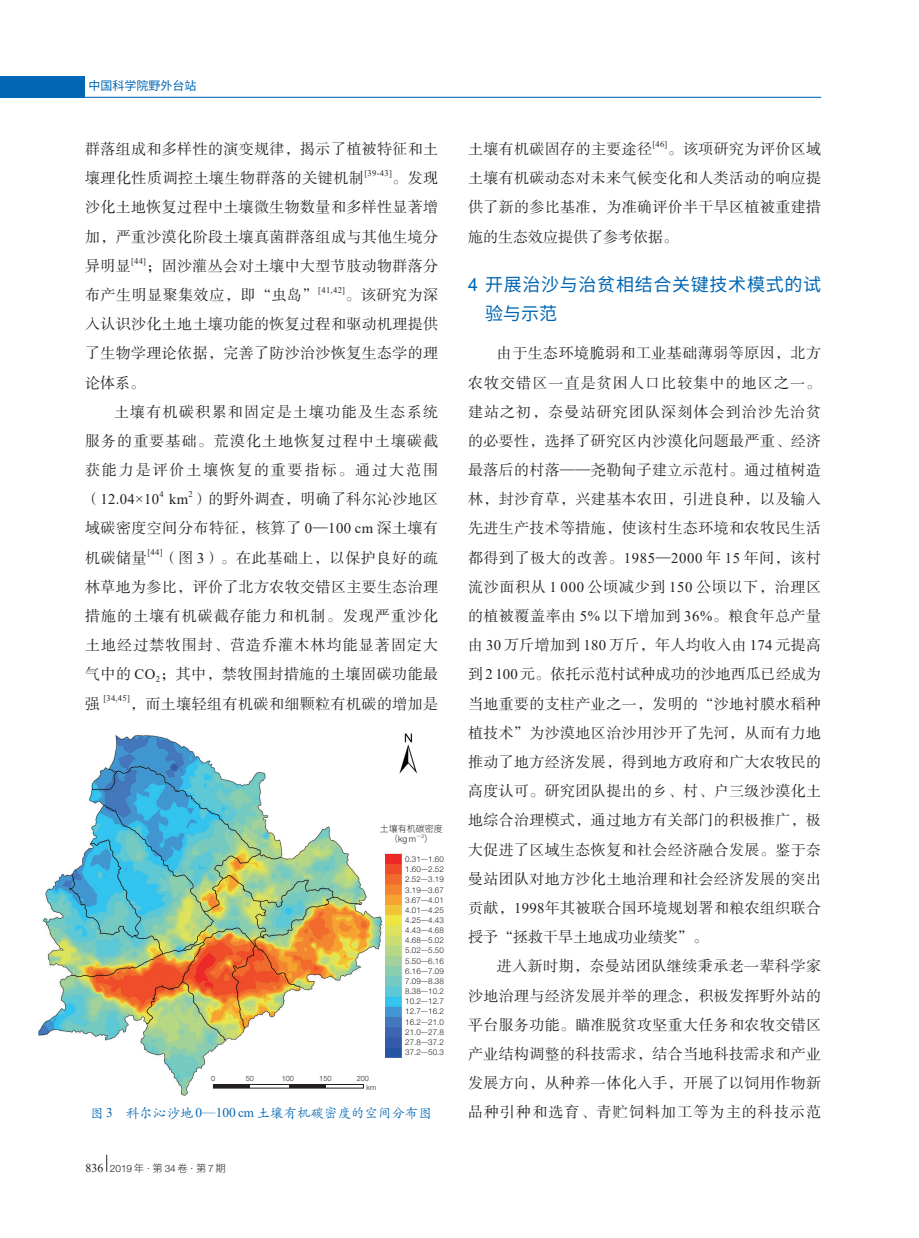
<style>
.page{position:relative;width:919px;height:1238px;background:#fff}
.page>*{position:absolute;margin:0;border:0;box-sizing:border-box;transform-origin:0 0}
.t1{font:18px/29.2px "Source Han Sans CN";letter-spacing:.04em;color:#0166b3}
.t2{font:15px/29.2px "FZSSJW GB1 0";letter-spacing:.025em;color:#231f20;text-align:justify}
.t3{font:15px "FZSSJW GB1 0";letter-spacing:.075em;color:#231f20}
.t4{font:14.7px "Times New Roman";color:#231f20}
.a{font:13.5px "ST Kaiti";color:#0166b3}
.t5{font:12px "Source Han Sans CN";color:#0166b3}
.t6{font:300 10.05px "Helvetica Neue LT Pro";color:#231f20}
.t7{font:300 9px "Source Han Sans CN";color:#231f20}
.t8{font:300 8.7px "Helvetica Neue LT Pro";color:#231f20}
.t9{font:8.55px "Times New Roman";letter-spacing:.035em;color:#231f20}
.t10{font:300 8.1px "Helvetica Neue LT Pro";color:#231f20}
.t11{font:300 7.2px "Helvetica Neue LT Pro";color:#231f20}
.t12{font:300 5.25px "Source Han Sans CN";color:#231f20}
.s1{font-family:"FZSSJW GB1 0";font-size:15px}
.s2{font-size:15px}
.s3{font-family:"Times New Roman";font-size:14.7px}
.s4{font-family:"Source Han Sans CN";font-size:9px}
.s5{font-family:"Helvetica Neue LT Pro";font-size:5.1px}
.s6{font-family:"Source Han Sans CN";font-size:8.25px}
.s7{font-family:"Arial";font-size:17.85px}
.s8{font-family:"Times New Roman";font-size:13.35px}
.s9{font-family:"Times New Roman";font-size:13.05px}
.s10{font-family:"Times New Roman";font-weight:400;font-size:12px}
.s11{font-family:"Source Han Sans CN";font-size:10.35px}
</style>
<div class="page">
<svg style="left:106px;top:1154px;width:1px;height:17px"></svg>
<div style="left:0;top:77px;width:84px;height:21px;background:#0166b3"></div>
<hr style="left:0;top:97px;width:821px;height:1px;background:#0166b3">
<img style="left:38px;top:735px;width:345px;height:361px">
<img style="left:385px;top:853px;width:17px;height:205px">
<img style="left:399px;top:733px;width:19px;height:41px">
<div style="left:213px;top:1084px;width:150px;height:4px;border:1px solid #231f20"></div>
<hr style="left:213px;top:1084px;width:37px;height:3px;background:#231f20">
<hr style="left:289px;top:1084px;width:37px;height:3px;background:#231f20">
<p class="t5" style="left:88px;top:79px;width:109px">中国科学院野外台站</p>
<p class="t2" style="left:85px;top:135px;width:354px">群落组成和多样性的演变规律，揭示了植被特征和土壤理化性质调控土壤生物群落的关键机制</p>
<p class="t9" style="left:364px;top:167px;width:29px">[39-43]</p>
<p class="t2" style="left:85px;top:164px;width:354px;text-indent:307px">。发现沙化土地恢复过程中土壤微生物数量和多样性显著增加，严重沙漠化阶段土壤真菌群落组成与其他生境分异明显</p>
<p class="t9" style="left:131px;top:254px;width:16px">[44]</p>
<p class="t2" style="left:85px;top:252px;width:355px;text-indent:61px">；固沙灌丛会对土壤中大型节肢动物群落分布产生明显聚集效应，即“虫岛”</p>
<p class="t9" style="left:318px;top:284px;width:28px">[41,42]</p>
<p class="t2" style="left:85px;top:281px;width:354px;text-indent:260px">。该研究为深入认识沙化土地土壤功能的恢复过程和驱动机理提供了生物学理论依据，完善了防沙治沙恢复生态学的理论体系。</p>
<p class="t2" style="left:85px;top:398px;width:354px;text-indent:29px">土壤有机碳积累和固定是土壤功能及生态系统服务的重要基础。荒漠化土地恢复过程中土壤碳截获能力是评价土壤恢复的重要指标。通过大范围</p>
<p class="t4" style="left:85px;top:489px;width:75px"><span class="s1">（</span>12.04<span class="s2">×</span>10</p>
<p class="t9" style="left:159px;top:488px;width:6px">4</p>
<p class="t2" style="left:169px;top:485px;width:270px"><span class="s3">km</span> ）的野外调查，明确了科尔沁沙地区</p>
<p class="t9" style="left:188px;top:488px;width:6px">2</p>
<p class="t2" style="left:85px;top:514px;width:354px">域碳密度空间分布特征，核算了 <span class="s3">0</span>—<span class="s3">100 cm</span> 深土壤有机碳储量</p>
<p class="t9" style="left:147px;top:546px;width:17px">[44]</p>
<p class="t2" style="left:85px;top:543px;width:354px;text-indent:78px">（图 <span class="s3">3</span>）。在此基础上，以保护良好的疏林草地为参比，评价了北方农牧交错区主要生态治理措施的土壤有机碳截存能力和机制。发现严重沙化土地经过禁牧围封、营造乔灌木林均能显著固定大气中的 <span class="s3">CO</span><sub>2</sub>；其中，禁牧围封措施的土壤固碳功能最强</p>
<p class="t9" style="left:103px;top:692px;width:28px">[34,45]</p>
<p class="t2" style="left:130px;top:689px;width:309px">，而土壤轻组有机碳和细颗粒有机碳的增加是</p>
<p class="t7" style="left:379px;top:823px;width:64px">土壤有机碳密度</p>
<p class="t8" style="left:389px;top:833px;width:28px"><span class="s4">（</span>kg m</p>
<p class="t12" style="left:416px;top:833px;width:10px">－<span class="s5">2</span></p>
<p class="t7" style="left:424px;top:834px;width:10px">）</p>
<p class="t11" style="left:211px;top:1074px;width:6px">0</p>
<p class="t11" style="left:246px;top:1074px;width:10px">50</p>
<p class="t11" style="left:282px;top:1074px;width:14px">100</p>
<p class="t11" style="left:319px;top:1074px;width:14px">150</p>
<p class="t11" style="left:357px;top:1074px;width:14px">200</p>
<p class="t11" style="left:366px;top:1083px;width:11px">km</p>
<p class="t10" style="left:405px;top:854px;width:40px">0.31<span class="s6">—</span>1.60</p>
<p class="t10" style="left:405px;top:864px;width:40px">1.60<span class="s6">—</span>2.52</p>
<p class="t10" style="left:405px;top:874px;width:40px">2.52<span class="s6">—</span>3.19</p>
<p class="t10" style="left:405px;top:884px;width:40px">3.19<span class="s6">—</span>3.67</p>
<p class="t10" style="left:405px;top:894px;width:40px">3.67<span class="s6">—</span>4.01</p>
<p class="t10" style="left:405px;top:905px;width:40px">4.01<span class="s6">—</span>4.25</p>
<p class="t10" style="left:405px;top:915px;width:40px">4.25<span class="s6">—</span>4.43</p>
<p class="t10" style="left:405px;top:925px;width:40px">4.43<span class="s6">—</span>4.68</p>
<p class="t10" style="left:405px;top:935px;width:40px">4.68<span class="s6">—</span>5.02</p>
<p class="t10" style="left:405px;top:945px;width:40px">5.02<span class="s6">—</span>5.50</p>
<p class="t10" style="left:405px;top:955px;width:40px">5.50<span class="s6">—</span>6.16</p>
<p class="t10" style="left:405px;top:965px;width:40px">6.16<span class="s6">—</span>7.09</p>
<p class="t10" style="left:405px;top:976px;width:40px">7.09<span class="s6">—</span>8.38</p>
<p class="t10" style="left:405px;top:986px;width:40px">8.38<span class="s6">—</span>10.2</p>
<p class="t10" style="left:405px;top:996px;width:40px">10.2<span class="s6">—</span>12.7</p>
<p class="t10" style="left:405px;top:1006px;width:40px">12.7<span class="s6">—</span>16.2</p>
<p class="t10" style="left:405px;top:1016px;width:40px">16.2<span class="s6">—</span>21.0</p>
<p class="t10" style="left:405px;top:1026px;width:40px">21.0<span class="s6">—</span>27.8</p>
<p class="t10" style="left:405px;top:1036px;width:40px">27.8<span class="s6">—</span>37.2</p>
<p class="t10" style="left:405px;top:1047px;width:40px">37.2<span class="s6">—</span>50.3</p>
<p class="t2" style="left:468px;top:135px;width:186px">土壤有机碳固存的主要途径</p>
<p class="t9" style="left:652px;top:138px;width:16px">[46]</p>
<p class="t2" style="left:468px;top:135px;width:354px;text-indent:200px">。该项研究为评价区域土壤有机碳动态对未来气候变化和人类活动的响应提供了新的参比基准，为准确评价半干旱区植被重建措施的生态效应提供了参考依据。</p>
<p class="t1" style="left:485px;top:270px;width:337px;text-indent:-17px"><span class="s7">4</span> 开展治沙与治贫相结合关键技术模式的试验与示范</p>
<p class="t2" style="left:468px;top:339px;width:355px;text-indent:29px">由于生态环境脆弱和工业基础薄弱等原因，北方农牧交错区一直是贫困人口比较集中的地区之一。建站之初，奈曼站研究团队深刻体会到治沙先治贫的必要性，选择了研究区内沙漠化问题最严重、经济最落后的村落——尧勒甸子建立示范村。通过植树造林，封沙育草，兴建基本农田，引进良种，以及输入先进生产技术等措施，使该村生态环境和农牧民生活都得到了极大的改善。<span class="s3">1985</span>—<span class="s3">2000</span> 年 <span class="s3">15</span> 年间，该村流沙面积从 <span class="s3">1 000</span> 公顷减少到 <span class="s3">150</span> 公顷以下，治理区的植被覆盖率由 <span class="s3">5%</span> 以下增加到 <span class="s3">36%</span>。粮食年总产量由 <span class="s3">30</span> 万斤增加到 <span class="s3">180</span> 万斤，年人均收入由 <span class="s3">174</span> 元提高到 <span class="s3">2 100</span> 元。依托示范村试种成功的沙地西瓜已经成为当地重要的支柱产业之一，发明的“沙地衬膜水稻种植技术”为沙漠地区治沙用沙开了先河，从而有力地推动了地方经济发展，得到地方政府和广大农牧民的高度认可。研究团队提出的乡、村、户三级沙漠化土地综合治理模式，通过地方有关部门的积极推广，极大促进了区域生态恢复和社会经济融合发展。鉴于奈曼站团队对地方沙化土地治理和社会经济发展的突出贡献，<span class="s3">1998</span>年其被联合国环境规划署和粮农组织联合授予“拯救干旱土地成功业绩奖”。</p>
<p class="t2" style="left:468px;top:952px;width:354px;text-indent:29px">进入新时期，奈曼站团队继续秉承老一辈科学家沙地治理与经济发展并举的理念，积极发挥野外站的平台服务功能。瞄准脱贫攻坚重大任务和农牧交错区产业结构调整的科技需求，结合当地科技需求和产业发展方向，从种养一体化入手，开展了以饲用作物新</p>
<p class="a" style="left:90px;top:1103px;width:343px">图 <span class="s8">3</span> 科尔沁沙地 <span class="s8">0</span>—<span class="s8">100</span> <span class="s9">cm</span> 土壤有机碳密度的空间分布图</p>
<p class="t3" style="left:468px;top:1104px;width:354px">品种引种和选育、青贮饲料加工等为主的科技示范</p>
<p class="t6" style="left:85px;top:1161px;width:142px"><span class="s10">836</span> 2019 <span class="s11">年</span> . <span class="s11">第</span> 34 <span class="s11">卷</span> . <span class="s11">第</span> 7 <span class="s11">期</span></p>
</div>
